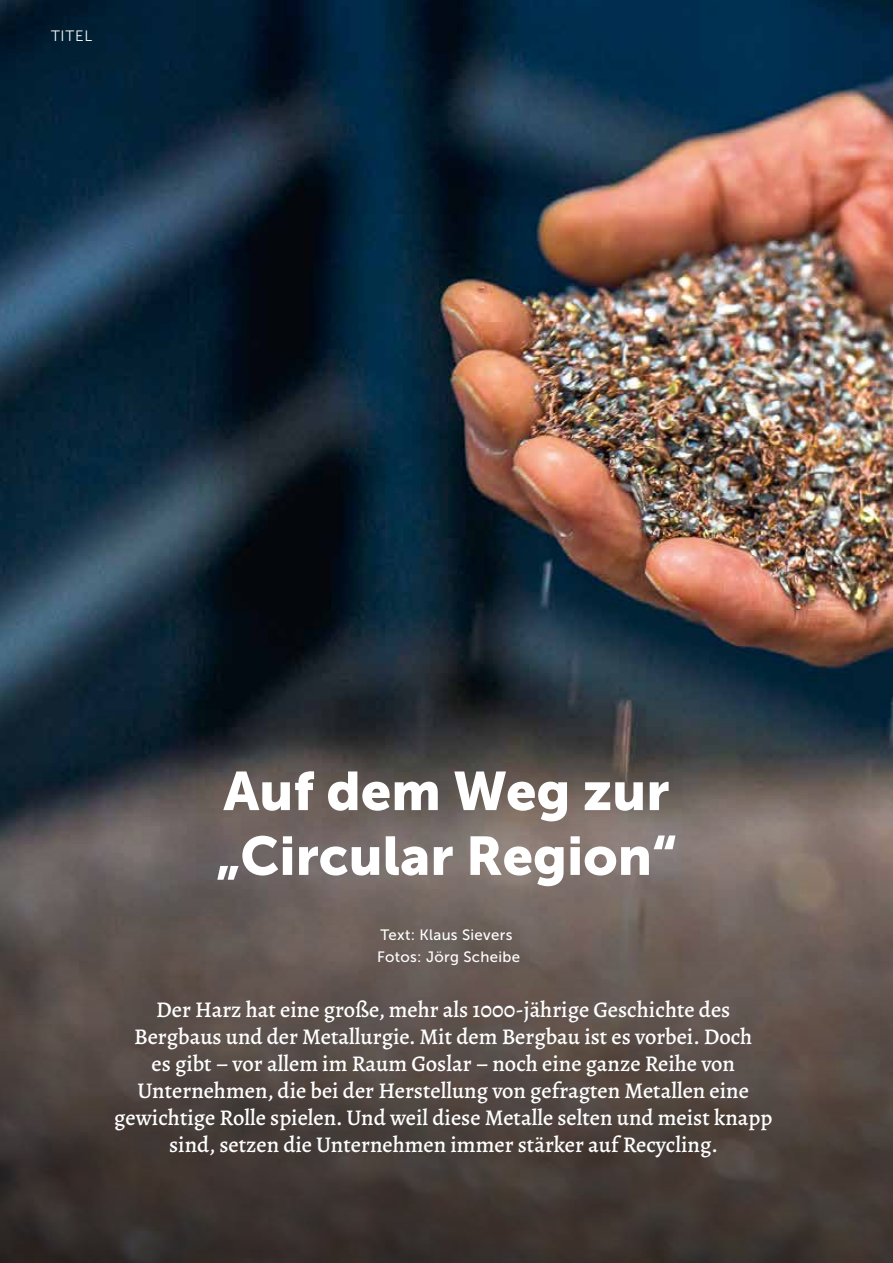
<style>
.page{position:relative;width:893px;height:1263px;background:#fff}
.page>*{position:absolute;margin:0;border:0;box-sizing:border-box;transform-origin:0 0}
.t1{font:54px/64.8px "Museo Sans 900";color:#fff}
.t2{font:500 22.5px/27px "Alegreya";color:#fff;text-align:center}
.t3{font:15px/22.5px "Museo Sans 500";letter-spacing:.02em;color:#fff}
.t4{font:15px "Museo Sans 300";letter-spacing:.05em;color:#fff}
</style>
<div class="page">
<img style="left:0;top:0;width:893px;height:765px">
<svg style="left:0;top:765px;width:893px;height:498px;background:#594f4a"></svg>
<p class="t4" style="left:51px;top:27px;width:43px">TITEL</p>
<h1 class="t1" style="left:216px;top:758px;width:462px">Auf dem Weg zur „Circular Region“</h1>
<p class="t3" style="left:377px;top:923px;width:144px">Text: Klaus Sievers<br>Fotos: Jörg Scheibe</p>
<p class="t2" style="left:114px;top:996px;width:660px">Der Harz hat eine große, mehr als 1000-jährige Geschichte des Bergbaus und der Metallurgie. Mit dem Bergbau ist es vorbei. Doch<br>es gibt – vor allem im Raum Goslar – noch eine ganze Reihe von Unternehmen, die bei der Herstellung von gefragten Metallen eine gewichtige Rolle spielen. Und weil diese Metalle selten und meist knapp sind, setzen die Unternehmen immer stärker auf Recycling.</p>
</div>
